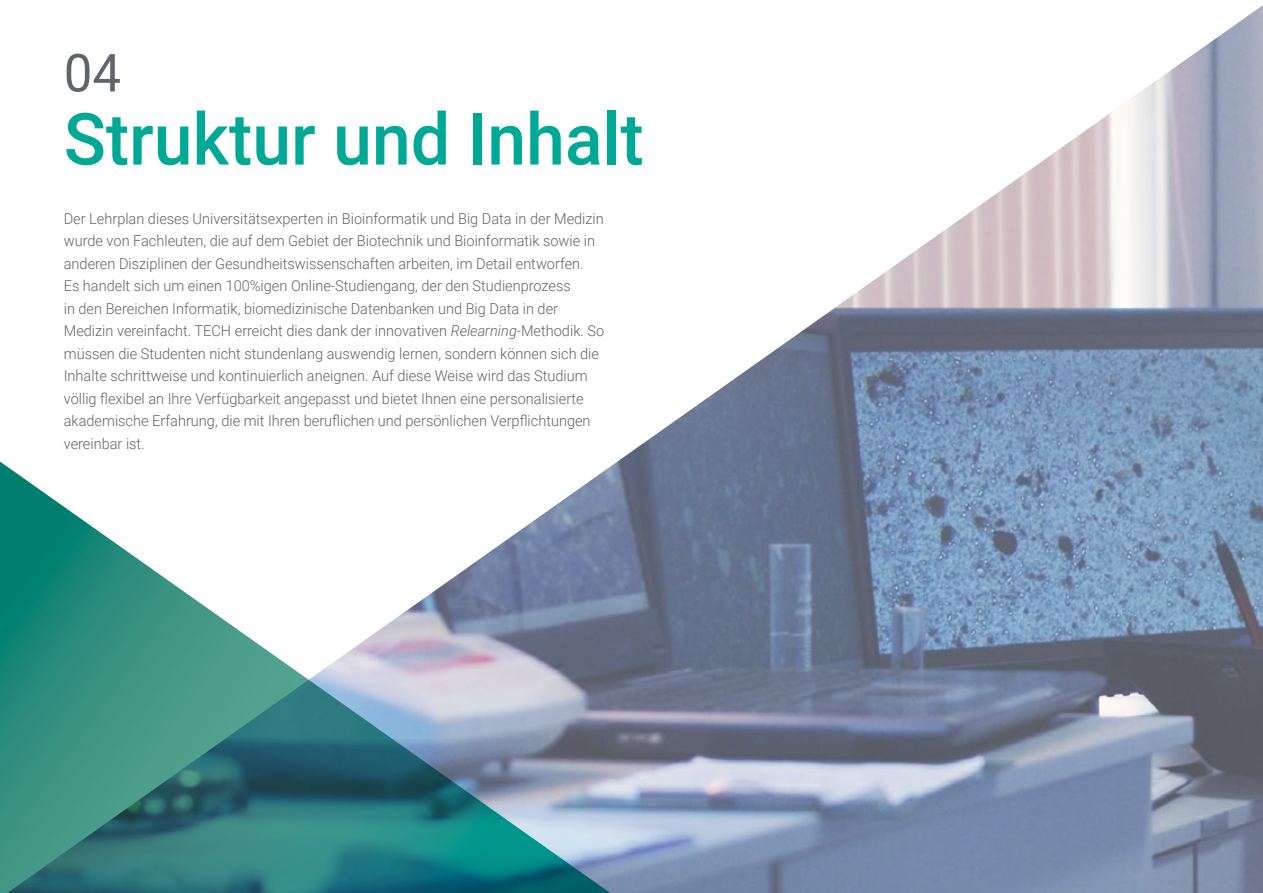
<style>
.page{position:relative;width:1263px;height:893px;background:#fff}
.page>*{position:absolute;margin:0;border:0;box-sizing:border-box;transform-origin:0 0}
.t1{font:500 72px "Roboto";color:#00a996}
.t2{font:52.5px "Roboto";color:#61646a}
.t3{font:300 15px/22.5px "Roboto";color:#61646a}
.s1{font-style:italic}
</style>
<div class="page">
<img style="left:639px;top:5px;width:624px;height:888px">
<svg style="left:0;top:446px;width:640px;height:447px"></svg>
<h2 class="t2" style="left:64px;top:36px;width:59px">04</h2>
<h1 class="t1" style="left:64px;top:89px;width:581px">Struktur und Inhalt</h1>
<p class="t3" style="left:64px;top:207px;width:542px">Der Lehrplan dieses Universitätsexperten in Bioinformatik und Big Data in der Medizin wurde von Fachleuten, die auf dem Gebiet der Biotechnik und Bioinformatik sowie in anderen Disziplinen der Gesundheitswissenschaften arbeiten, im Detail entworfen.<br>Es handelt sich um einen 100%igen Online-Studiengang, der den Studienprozess<br>in den Bereichen Informatik, biomedizinische Datenbanken und Big Data in der Medizin vereinfacht. TECH erreicht dies dank der innovativen <span class="s1">Relearning</span>-Methodik. So müssen die Studenten nicht stundenlang auswendig lernen, sondern können sich die Inhalte schrittweise und kontinuierlich aneignen. Auf diese Weise wird das Studium völlig flexibel an Ihre Verfügbarkeit angepasst und bietet Ihnen eine personalisierte akademische Erfahrung, die mit Ihren beruflichen und persönlichen Verpflichtungen vereinbar ist.</p>
</div>
